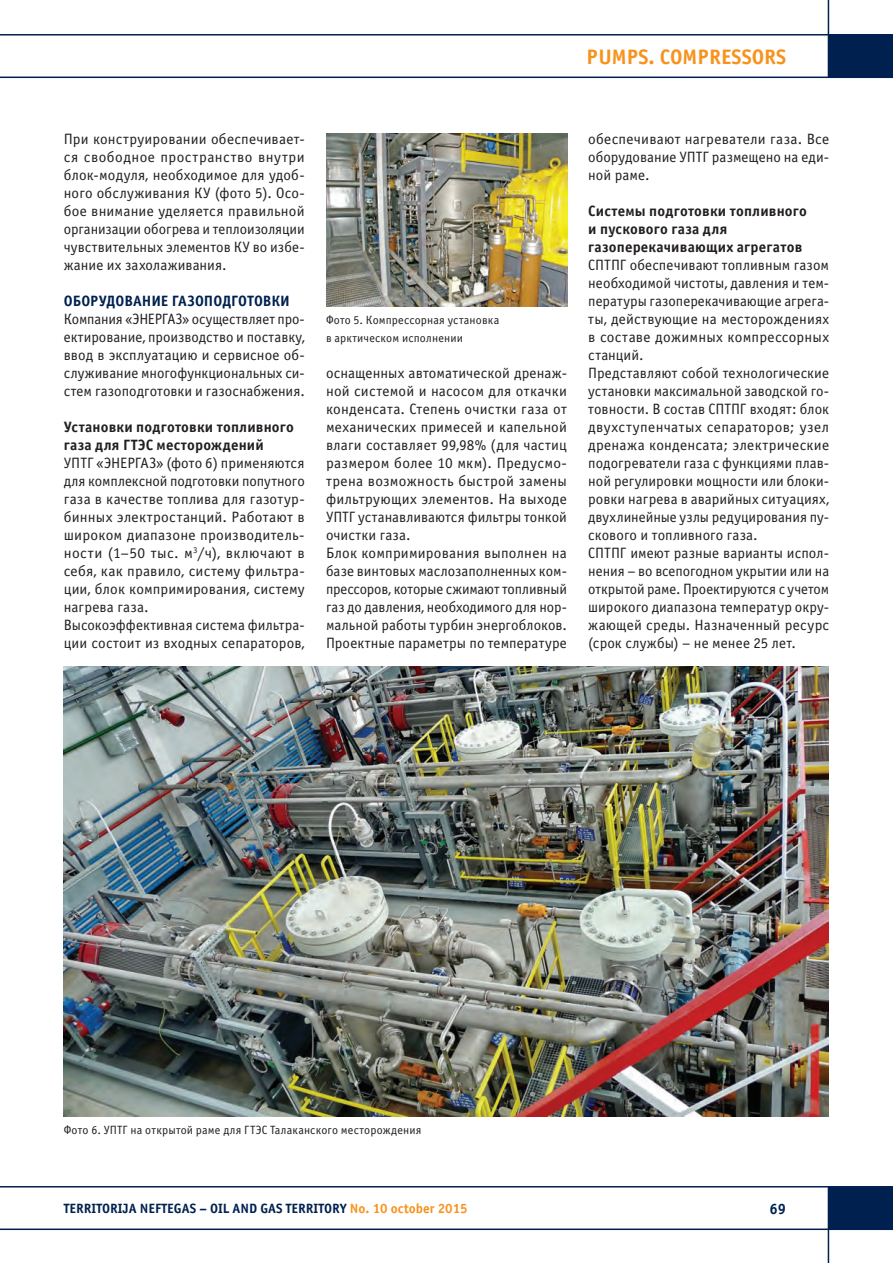
<style>
.page{position:relative;width:893px;height:1263px;background:#fff}
.page>*{position:absolute;margin:0;border:0;box-sizing:border-box;transform-origin:0 0}
.t1{font:700 21px "Officina Sans C";color:#f7931d}
.text-osnova{font:15px/18px "Officina Sans C";letter-spacing:.005em;color:#231f20;text-align:justify}
.text-osnova-2{font:700 15px/18px "Officina Sans C";letter-spacing:.015em;color:#231f20}
.podzag_text{font:700 15px "Officina Sans C";color:#00214f}
.t2{font:700 13.5px "Officina Sans C";color:#00214f}
.text-osnova-3{font:12px/18px "Officina Sans C";letter-spacing:.015em;color:#231f20}
.s1{color:#f7931d}
</style>
<div class="page">
<hr style="left:828px;top:0;width:1px;height:78px;background:#00214f">
<div style="left:828px;top:35px;width:65px;height:42px;background:#00214f"></div>
<hr style="left:0;top:77px;width:893px;height:1px;background:#00214f">
<hr style="left:0;top:34px;width:893px;height:2px;background:#00214f">
<hr style="left:828px;top:1186px;width:1px;height:77px;background:#00214f">
<div style="left:828px;top:1187px;width:65px;height:42px;background:#00214f"></div>
<hr style="left:0;top:1186px;width:893px;height:1px;background:#00214f">
<hr style="left:0;top:1228px;width:893px;height:2px;background:#00214f">
<img style="left:326px;top:133px;width:242px;height:173px">
<img style="left:64px;top:666px;width:764px;height:450px">
<h1 class="t1" style="left:587px;top:45px;width:201px">PUMPS. COMPRESSORS</h1>
<p class="text-osnova" style="left:64px;top:130px;width:242px">При конструировании обеспечивает&shy;ся свободное пространство внутри блок-модуля, необходимое для удоб&shy;ного обслуживания КУ (фото 5). Осо&shy;бое внимание уделяется правильной организации обогрева и теплоизоляции чувствительных элементов КУ во избе&shy;жание их захолаживания.</p>
<p class="podzag_text" style="left:64px;top:292px;width:228px">ОБОРУДОВАНИЕ ГАЗОПОДГОТОВКИ</p>
<p class="text-osnova" style="left:64px;top:310px;width:242px">Компания «ЭНЕРГАЗ» осуществляет про&shy;ектирование, производство и поставку, ввод в эксплуатацию и сервисное об&shy;служивание многофункциональных си&shy;стем газоподготовки и газоснабжения.</p>
<p class="text-osnova-2" style="left:64px;top:418px;width:232px">Установки подготовки топливного газа для ГТЭС месторождений</p>
<p class="text-osnova" style="left:64px;top:454px;width:242px">УПТГ «ЭНЕРГАЗ» (фото 6) применяются для комплексной подготовки попутного газа в качестве топлива для газотур&shy;бинных электростанций. Работают в широком диапазоне производитель&shy;ности (1–50 тыс. м<sup>3</sup>/ч), включают в себя, как правило, систему фильтра&shy;ции, блок компримирования, систему нагрева газа.</p>
<p class="text-osnova" style="left:64px;top:616px;width:242px">Высокоэффективная система фильтра&shy;ции состоит из входных сепараторов,</p>
<p class="text-osnova-3" style="left:326px;top:311px;width:175px">Фото 5. Компрессорная установка в арктическом исполнении</p>
<p class="text-osnova" style="left:326px;top:364px;width:242px">оснащенных автоматической дренаж&shy;ной системой и насосом для откачки конденсата. Степень очистки газа от механических примесей и капельной влаги составляет 99,98% (для частиц размером более 10 мкм). Предусмо&shy;трена возможность быстрой замены фильтрующих элементов. На выходе УПТГ устанавливаются фильтры тонкой очистки газа.</p>
<p class="text-osnova" style="left:326px;top:544px;width:242px">Блок компримирования выполнен на базе винтовых маслозаполненных ком&shy;прессоров, которые сжимают топливный газ до давления, необходимого для нор&shy;мальной работы турбин энергоблоков.<br>Проектные параметры по температуре</p>
<p class="text-osnova" style="left:588px;top:130px;width:242px">обеспечивают нагреватели газа. Все оборудование УПТГ размещено на еди&shy;ной раме.</p>
<p class="text-osnova-2" style="left:588px;top:202px;width:220px">Системы подготовки топливного и пускового газа для газоперекачивающих агрегатов</p>
<p class="text-osnova" style="left:588px;top:256px;width:242px">СПТПГ обеспечивают топливным газом необходимой чистоты, давления и тем&shy;пературы газоперекачивающие агрега&shy;ты, действующие на месторождениях в составе дожимных компрессорных станций.</p>
<p class="text-osnova" style="left:588px;top:364px;width:242px">Представляют собой технологические установки максимальной заводской го&shy;товности. В состав СПТПГ входят: блок двухступенчатых сепараторов; узел дренажа конденсата; электрические подогреватели газа с функциями плав&shy;ной регулировки мощности или блоки&shy;ровки нагрева в аварийных ситуациях, двухлинейные узлы редуцирования пу&shy;скового и топливного газа.</p>
<p class="text-osnova" style="left:588px;top:544px;width:242px">СПТПГ имеют разные варианты испол&shy;нения – во всепогодном укрытии или на открытой раме. Проектируются с учетом широкого диапазона температур окру&shy;жающей среды. Назначенный ресурс (срок службы) – не менее 25 лет.</p>
<p class="text-osnova-3" style="left:64px;top:1121px;width:359px">Фото 6. УПТГ на открытой раме для ГТЭС Талаканского месторождения</p>
<p class="t2" style="left:64px;top:1201px;width:405px">TERRITORIJA NEFTEGAS – OIL AND GAS TERRITORY <span class="s1">No. 10 october 2015</span></p>
<p class="podzag_text" style="left:770px;top:1200px;width:18px">69</p>
</div>
